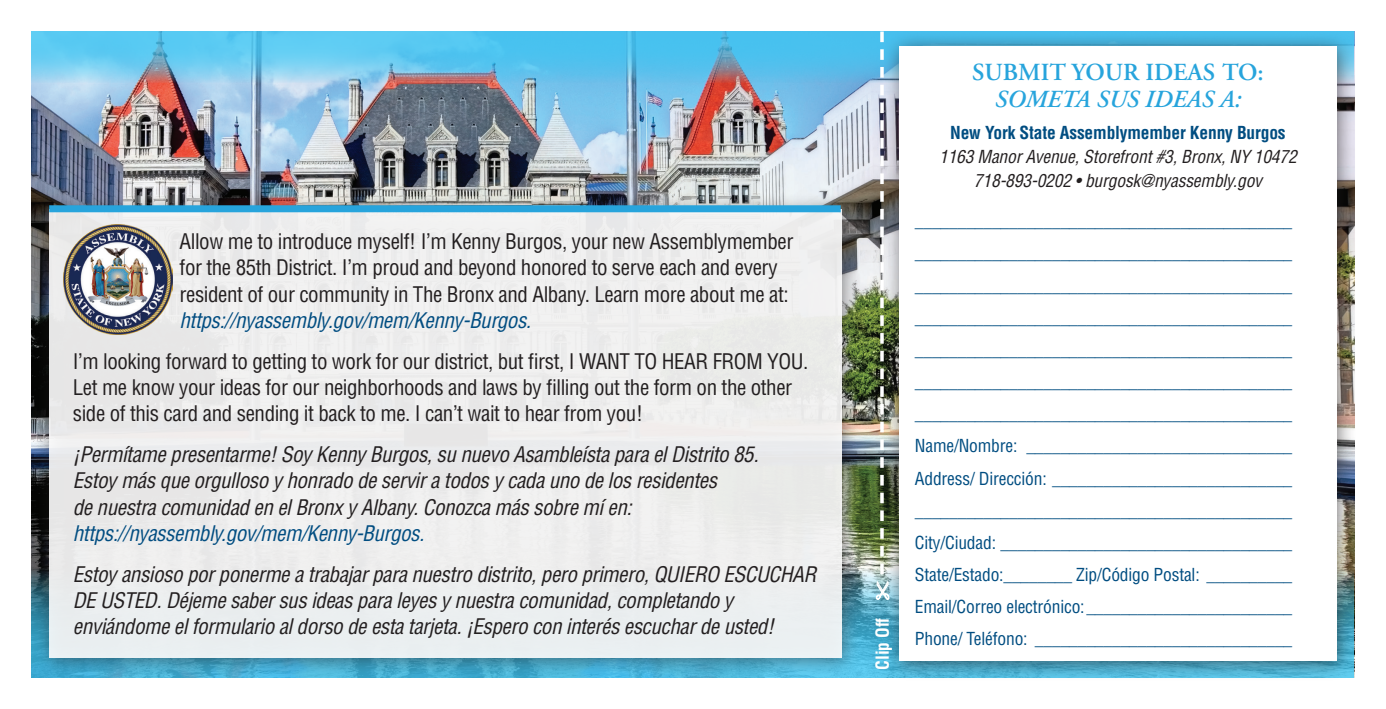
<style>
.page{position:relative;width:1386px;height:709px;background:#fff}
.page>*{position:absolute;margin:0;border:0;box-sizing:border-box;transform-origin:0 0}
.t1{font:600 24.5px "Adobe Garamond";color:#27a4dc}
.t2{font:italic 600 24.5px "Adobe Garamond";color:#27a4dc}
.t3{font:italic condensed 21px/26.2px "Helvetica";letter-spacing:-.02em;color:#231f20}
.t4{font:condensed 21px/26.2px "Helvetica";letter-spacing:-.02em;color:#231f20}
.t5{font:italic condensed 21px "Helvetica";letter-spacing:-.02em;color:#014d81}
.t6{font:condensed 17.5px/32.2px "Helvetica";letter-spacing:-.01em;color:#014d81;text-align:justify}
.t7{font:italic condensed 17.5px/24.3px "Helvetica";letter-spacing:-.01em;color:#231f20;text-align:center}
.t8{font:700 condensed 17.5px "Helvetica";letter-spacing:-.01em;color:#014d81}
.t9{font:700 condensed 17.5px "Helvetica";letter-spacing:-.01em;color:#fff}
</style>
<div class="page">
<img style="left:32px;top:83px;width:848px;height:485px">
<svg style="left:32px;top:32px;width:848px;height:51px;background:#63c1e8"></svg>
<div style="left:33px;top:193px;width:828px;height:484px;background:#231f20;opacity:.6"></div>
<div style="left:49px;top:209px;width:792px;height:448px;background:#eceeee"></div>
<div style="left:49px;top:205px;width:792px;height:7px;background:#27a4dc"></div>
<img style="left:63px;top:225px;width:110px;height:109px">
<div style="left:883px;top:31px;width:473px;height:649px;background:#231f20;opacity:.6"></div>
<div style="left:899px;top:47px;width:438px;height:614px;background:#fff"></div>
<svg style="left:880px;top:32px;width:4px;height:542px"></svg>
<svg style="left:875px;top:580px;width:15px;height:20px"></svg>
<p class="t4" style="left:180px;top:228px;width:615px">Allow me to introduce myself! I’m Kenny Burgos, your new Assemblymember for the 85th District. I’m proud and beyond honored to serve each and every resident of our community in The Bronx and Albany. Learn more about me at:</p>
<p class="t5" style="left:180px;top:307px;width:353px">https://nyassembly.gov/mem/Kenny-Burgos.</p>
<p class="t4" style="left:73px;top:348px;width:737px">I’m looking forward to getting to work for our district, but first, I WANT TO HEAR FROM YOU.<br>Let me know your ideas for our neighborhoods and laws by filling out the form on the other side of this card and sending it back to me. I can’t wait to hear from you!</p>
<p class="t3" style="left:73px;top:441px;width:687px">¡Permítame presentarme! Soy Kenny Burgos, su nuevo Asambleísta para el Distrito 85.<br>Estoy más que orgulloso y honrado de servir a todos y cada uno de los residentes<br>de nuestra comunidad en el Bronx y Albany. Conozca más sobre mí en:</p>
<p class="t5" style="left:73px;top:520px;width:353px">https://nyassembly.gov/mem/Kenny-Burgos.</p>
<p class="t3" style="left:73px;top:560px;width:745px">Estoy ansioso por ponerme a trabajar para nuestro distrito, pero primero, QUIERO ESCUCHAR<br>DE USTED. Déjeme saber sus ideas para leyes y nuestra comunidad, completando y enviándome el formulario al dorso de esta tarjeta. ¡Espero con interés escuchar de usted!</p>
<p class="t9" style="left:872px;top:669px;width:53px;rotate:-90deg">Clip Off</p>
<h1 class="t1" style="left:972px;top:59px;width:293px">SUBMIT YOUR IDEAS TO:</h1>
<h1 class="t2" style="left:995px;top:85px;width:248px">SOMETA SUS IDEAS A:</h1>
<p class="t8" style="left:950px;top:121px;width:337px">New York State Assemblymember Kenny Burgos</p>
<p class="t7" style="left:939px;top:144px;width:359px">1163 Manor Avenue, Storefront #3, Bronx, NY 10472<br>718-893-0202 • burgosk@nyassembly.gov</p>
<p class="t6" style="left:915px;top:205px;width:379px">____________________________________________ ____________________________________________ ____________________________________________ ____________________________________________ ____________________________________________ ____________________________________________ ____________________________________________ Name/Nombre: _______________________________ Address/ Dirección: ____________________________ ____________________________________________ City/Ciudad: __________________________________ State/Estado:________ Zip/Código Postal: __________ Email/Correo electrónico:________________________ Phone/ Teléfono: ______________________________</p>
</div>
